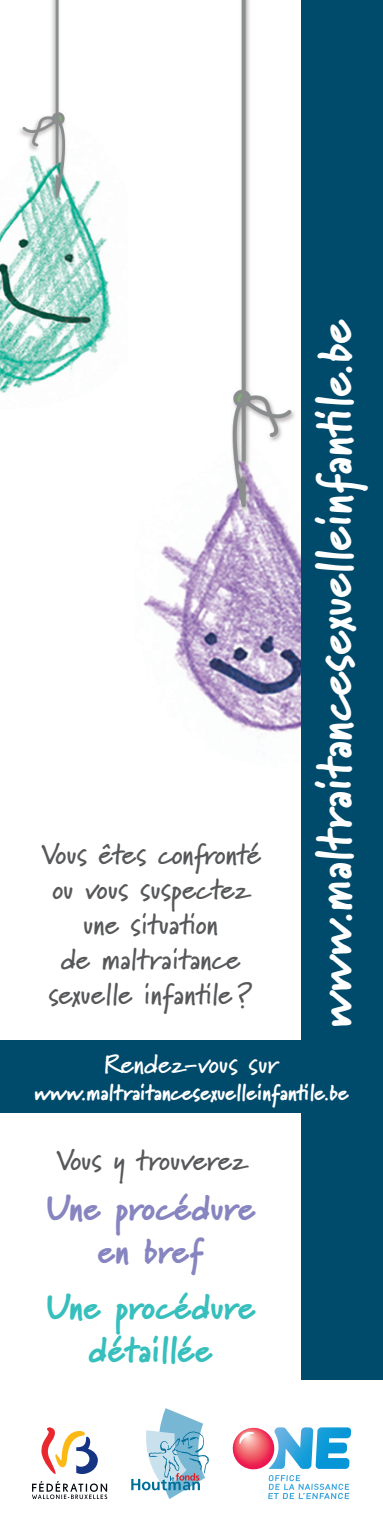
<style>
.page{position:relative;width:383px;height:1531px;background:#fff}
.page>*{position:absolute;margin:0;border:0;box-sizing:border-box;transform-origin:0 0}
.t1{font:900 49.5px "Marydale";color:#fff}
.t2{font:900 36px/43.2px "Marydale";color:#36bfbc;text-align:center}
.t3{font:900 36px/43.2px "Marydale";color:#8785c0;text-align:center}
.t4{font:700 29.25px/35.1px "Marydale";color:#57585a;text-align:center}
.t5{font:700 27px "Marydale";color:#fff}
.t6{font:900 22.5px "Marydale";letter-spacing:-.01em;color:#fff}
</style>
<div class="page">
<img style="left:143px;top:0;width:158px;height:733px">
<img style="left:0;top:0;width:112px;height:393px">
<div style="left:301px;top:0;width:82px;height:1379px;background:#004b6c"></div>
<svg style="left:41px;top:1427px;width:57px;height:47px"></svg>
<svg style="left:32px;top:1481px;width:75px;height:18px"></svg>
<svg style="left:131px;top:1408px;width:78px;height:91px"></svg>
<svg style="left:232px;top:1427px;width:119px;height:72px"></svg>
<div style="left:0;top:1040px;width:383px;height:72px;background:#004b6c"></div>
<p class="t4" style="left:40px;top:836px;width:222px">Vous êtes confronté ou vous suspectez une situation<br>de maltraitance sexuelle infantile?</p>
<p class="t1" style="left:305px;top:1028px;width:710px;rotate:-90deg">www.maltraitancesexuelleinfantile.be</p>
<p class="t5" style="left:104px;top:1047px;width:176px">Rendez-vous sur</p>
<p class="t6" style="left:34px;top:1079px;width:316px">www.maltraitancesexuelleinfantile.be</p>
<p class="t4" style="left:55px;top:1142px;width:192px">Vous y trouverez</p>
<p class="t3" style="left:46px;top:1186px;width:211px">Une procédure en bref</p>
<p class="t2" style="left:46px;top:1285px;width:211px">Une procédure détaillée</p>
</div>
